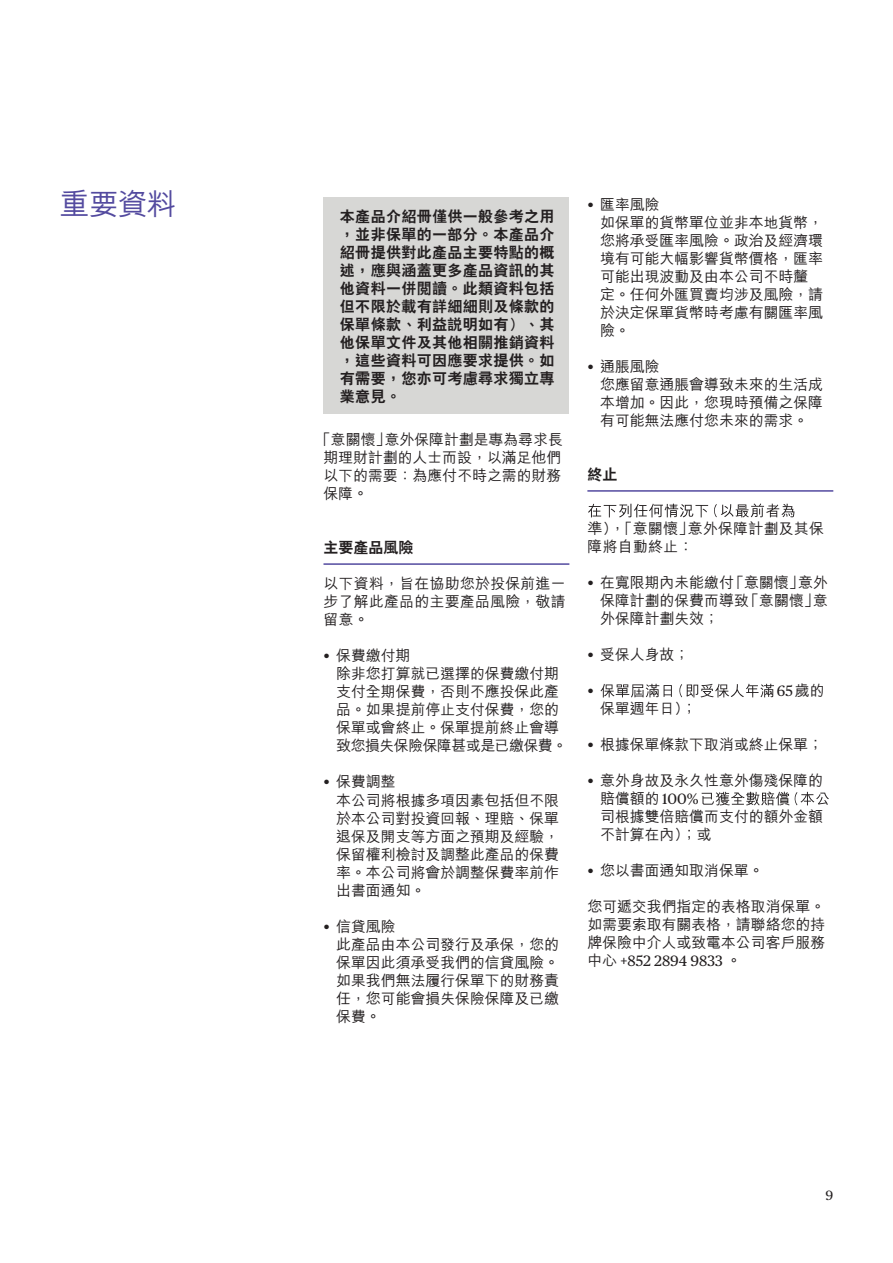
<style>
.page{position:relative;width:893px;height:1263px;background:#fff}
.page>*{position:absolute;margin:0;border:0;box-sizing:border-box;transform-origin:0 0}
.t1{font:500 30px "M Hei HK";color:#534a9f}
.t2{font:500 15px/18px "M Hei HK";color:#231f20}
.t3{font:800 15px/18px "C Hei 2 HK";letter-spacing:.025em;color:#231f20;text-align:justify}
.t4{font:15px "Chubb Publico Text";color:#231f20}
.t5{font:13.5px "Chubb Publico Text";color:#231f20}
.s1{font-size:29.4px}
.s2{font-size:14.7px}
.s3{font-family:"Chubb Publico Text";font-weight:400}
.s4{font-family:"M Hei HK";font-weight:500}
.s5{font-family:"M Hei HK";font-weight:500;font-size:14.7px}
</style>
<div class="page">
<hr style="left:323px;top:563px;width:246px;height:2px;background:#534a9f">
<hr style="left:587px;top:490px;width:246px;height:2px;background:#534a9f">
<svg style="left:588px;top:503px;width:206px;height:14px"></svg>
<svg style="left:600px;top:684px;width:174px;height:13px"></svg>
<svg style="left:702px;top:791px;width:127px;height:14px"></svg>
<div style="left:323px;top:197px;width:246px;height:217px;background:#d7d7d5"></div>
<h1 class="t1" style="left:60px;top:183px;width:118px">重<span class="s1">要</span>資<span class="s1">料</span></h1>
<p class="t3" style="left:340px;top:208px;width:216px">本產品介紹冊僅供一般參考之用，並非保單的一部分。本產品介紹冊提供對此產品主要特點的概述，應與涵蓋更多產品資訊的其他資料一併閱讀。此類資料包括但不限於載有詳細細則及條款的保單條款、利益說明如有）、其他保單文件及其他相關推銷資料，這些資料可因應要求提供。如有需要，您亦可考慮尋求獨立專業意見。</p>
<p class="t2" style="left:323px;top:430px;width:241px;text-indent:-8px">「<span class="s2">意</span>關<span class="s2">懷</span>」<span class="s2">意</span>外<span class="s2">保</span>障<span class="s2">計</span>劃<span class="s2">是</span>專<span class="s2">為</span>尋<span class="s2">求</span>長期<span class="s2">理</span>財<span class="s2">計</span>劃<span class="s2">的</span>人<span class="s2">士</span>而<span class="s2">設</span>，<span class="s2">以</span>滿<span class="s2">足</span>他<span class="s2">們</span>以<span class="s2">下</span>的<span class="s2">需</span>要<span class="s2">：</span>為<span class="s2">應</span>付<span class="s2">不</span>時<span class="s2">之</span>需<span class="s2">的</span>財<span class="s2">務</span>保<span class="s2">障</span>。</p>
<p class="t3" style="left:323px;top:539px;width:91px">主要產品風險</p>
<p class="t2" style="left:323px;top:574px;width:244px;text-align:justify">以<span class="s2">下</span>資<span class="s2">料</span>，<span class="s2">旨</span>在<span class="s2">協</span>助<span class="s2">您</span>於<span class="s2">投</span>保<span class="s2">前</span>進<span class="s2">一</span>步<span class="s2">了</span>解<span class="s2">此</span>產<span class="s2">品</span>的<span class="s2">主</span>要<span class="s2">產</span>品<span class="s2">風</span>險<span class="s2">，</span>敬<span class="s2">請</span>留<span class="s2">意</span>。</p>
<p class="t2" style="left:336px;top:646px;width:232px;text-indent:-13px"><span class="s3">•</span> 保<span class="s2">費</span>繳<span class="s2">付</span>期<br>除<span class="s2">非</span>您<span class="s2">打</span>算<span class="s2">就</span>已<span class="s2">選</span>擇<span class="s2">的</span>保<span class="s2">費</span>繳<span class="s2">付</span>期支<span class="s2">付</span>全<span class="s2">期</span>保<span class="s2">費</span>，<span class="s2">否</span>則<span class="s2">不</span>應<span class="s2">投</span>保<span class="s2">此</span>產品<span class="s2">。</span>如<span class="s2">果</span>提<span class="s2">前</span>停<span class="s2">止</span>支<span class="s2">付</span>保<span class="s2">費</span>，<span class="s2">您</span>的保<span class="s2">單</span>或<span class="s2">會</span>終<span class="s2">止</span>。<span class="s2">保</span>單<span class="s2">提</span>前<span class="s2">終</span>止<span class="s2">會</span>導致<span class="s2">您</span>損<span class="s2">失</span>保<span class="s2">險</span>保<span class="s2">障</span>甚<span class="s2">或</span>是<span class="s2">已</span>繳<span class="s2">保</span>費<span class="s2">。</span></p>
<p class="t2" style="left:336px;top:772px;width:224px;text-indent:-13px"><span class="s3">•</span> 保<span class="s2">費</span>調<span class="s2">整<br></span>本<span class="s2">公</span>司<span class="s2">將</span>根<span class="s2">據</span>多<span class="s2">項</span>因<span class="s2">素</span>包<span class="s2">括</span>但<span class="s2">不</span>限於<span class="s2">本</span>公<span class="s2">司</span>對<span class="s2">投</span>資<span class="s2">回</span>報<span class="s2">、</span>理<span class="s2">賠</span>、<span class="s2">保</span>單退<span class="s2">保</span>及<span class="s2">開</span>支<span class="s2">等</span>方<span class="s2">面</span>之<span class="s2">預</span>期<span class="s2">及</span>經<span class="s2">驗</span>，保<span class="s2">留</span>權<span class="s2">利</span>檢<span class="s2">討</span>及<span class="s2">調</span>整<span class="s2">此</span>產<span class="s2">品</span>的<span class="s2">保</span>費率<span class="s2">。</span>本<span class="s2">公</span>司<span class="s2">將</span>會<span class="s2">於</span>調<span class="s2">整</span>保<span class="s2">費</span>率<span class="s2">前</span>作出<span class="s2">書</span>面<span class="s2">通</span>知<span class="s2">。</span></p>
<p class="t2" style="left:336px;top:916px;width:224px;text-indent:-13px"><span class="s3">•</span> 信<span class="s2">貸</span>風<span class="s2">險<br></span>此<span class="s2">產</span>品<span class="s2">由</span>本<span class="s2">公</span>司<span class="s2">發</span>行<span class="s2">及</span>承<span class="s2">保</span>，<span class="s2">您</span>的保<span class="s2">單</span>因<span class="s2">此</span>須<span class="s2">承</span>受<span class="s2">我</span>們<span class="s2">的</span>信<span class="s2">貸</span>風<span class="s2">險</span>。如<span class="s2">果</span>我<span class="s2">們</span>無<span class="s2">法</span>履<span class="s2">行</span>保<span class="s2">單</span>下<span class="s2">的</span>財<span class="s2">務</span>責任<span class="s2">，</span>您<span class="s2">可</span>能<span class="s2">會</span>損<span class="s2">失</span>保<span class="s2">險</span>保<span class="s2">障</span>及<span class="s2">已</span>繳保<span class="s2">費</span>。</p>
<p class="t2" style="left:600px;top:195px;width:224px;text-indent:-13px"><span class="s3">•</span> 匯<span class="s2">率</span>風<span class="s2">險<br></span>如<span class="s2">保</span>單<span class="s2">的</span>貨<span class="s2">幣</span>單<span class="s2">位</span>並<span class="s2">非</span>本<span class="s2">地</span>貨<span class="s2">幣</span>，您<span class="s2">將</span>承<span class="s2">受</span>匯<span class="s2">率</span>風<span class="s2">險</span>。<span class="s2">政</span>治<span class="s2">及</span>經<span class="s2">濟</span>環境<span class="s2">有</span>可<span class="s2">能</span>大<span class="s2">幅</span>影<span class="s2">響</span>貨<span class="s2">幣</span>價<span class="s2">格</span>，<span class="s2">匯</span>率可<span class="s2">能</span>出<span class="s2">現</span>波<span class="s2">動</span>及<span class="s2">由</span>本<span class="s2">公</span>司<span class="s2">不</span>時<span class="s2">釐</span>定<span class="s2">。</span>任<span class="s2">何</span>外<span class="s2">匯</span>買<span class="s2">賣</span>均<span class="s2">涉</span>及<span class="s2">風</span>險<span class="s2">，</span>請於<span class="s2">決</span>定<span class="s2">保</span>單<span class="s2">貨</span>幣<span class="s2">時</span>考<span class="s2">慮</span>有<span class="s2">關</span>匯<span class="s2">率</span>風險<span class="s2">。</span></p>
<p class="t2" style="left:600px;top:357px;width:224px;text-indent:-13px"><span class="s3">•</span> 通<span class="s2">脹</span>風<span class="s2">險<br></span>您<span class="s2">應</span>留<span class="s2">意</span>通<span class="s2">脹</span>會<span class="s2">導</span>致<span class="s2">未</span>來<span class="s2">的</span>生<span class="s2">活</span>成本<span class="s2">增</span>加<span class="s2">。</span>因<span class="s2">此</span>，<span class="s2">您</span>現<span class="s2">時</span>預<span class="s2">備</span>之<span class="s2">保</span>障有<span class="s2">可</span>能<span class="s2">無</span>法<span class="s2">應</span>付<span class="s2">您</span>未<span class="s2">來</span>的<span class="s2">需</span>求<span class="s2">。</span></p>
<p class="t3" style="left:587px;top:466px;width:31px">終止</p>
<p class="t2" style="left:587px;top:519px;width:238px">準<span class="s2">）</span>，<span class="s2">「</span>意<span class="s2">關</span>懷<span class="s2">」</span>意<span class="s2">外</span>保<span class="s2">障</span>計<span class="s2">劃</span>及<span class="s2">其</span>保障<span class="s2">將</span>自<span class="s2">動</span>終<span class="s2">止</span>：</p>
<p class="t2" style="left:600px;top:573px;width:229px;text-align:justify;text-indent:-13px"><span class="s3">•</span> 在<span class="s2">寬</span>限<span class="s2">期</span>內<span class="s2">未</span>能<span class="s2">繳</span>付<span class="s2">「</span>意<span class="s2">關</span>懷<span class="s2">」</span>意<span class="s2">外</span>保<span class="s2">障</span>計<span class="s2">劃</span>的<span class="s2">保</span>費<span class="s2">而</span>導<span class="s2">致</span>「<span class="s2">意</span>關<span class="s2">懷</span>」<span class="s2">意</span>外<span class="s2">保</span>障<span class="s2">計</span>劃<span class="s2">失</span>效<span class="s2">；</span></p>
<p class="t2" style="left:587px;top:645px;width:103px"><span class="s3">•</span> 受<span class="s2">保</span>人<span class="s2">身</span>故<span class="s2">；</span></p>
<p class="t4" style="left:587px;top:680px;width:8px">•</p>
<p class="t4" style="left:777px;top:680px;width:49px">65<span class="s4">歲</span><span class="s5">的</span></p>
<p class="t2" style="left:600px;top:699px;width:98px">保<span class="s2">單</span>週<span class="s2">年</span>日<span class="s2">）</span>；</p>
<p class="t2" style="left:587px;top:735px;width:237px"><span class="s3">•</span> 根<span class="s2">據</span>保<span class="s2">單</span>條<span class="s2">款</span>下<span class="s2">取</span>消<span class="s2">或</span>終<span class="s2">止</span>保<span class="s2">單</span>；</p>
<p class="t2" style="left:587px;top:771px;width:237px"><span class="s3">•</span> 意<span class="s2">外</span>身<span class="s2">故</span>及<span class="s2">永</span>久<span class="s2">性</span>意<span class="s2">外</span>傷<span class="s2">殘</span>保<span class="s2">障</span>的</p>
<p class="t4" style="left:600px;top:788px;width:100px"><span class="s4">賠</span><span class="s5">償</span><span class="s4">額</span><span class="s5">的</span> 100%</p>
<p class="t2" style="left:600px;top:807px;width:224px">司<span class="s2">根</span>據<span class="s2">雙</span>倍<span class="s2">賠</span>償<span class="s2">而</span>支<span class="s2">付</span>的<span class="s2">額</span>外<span class="s2">金</span>額不<span class="s2">計</span>算<span class="s2">在</span>內<span class="s2">）</span>；<span class="s2">或</span></p>
<p class="t2" style="left:587px;top:861px;width:178px"><span class="s3">•</span> 您<span class="s2">以</span>書<span class="s2">面</span>通<span class="s2">知</span>取<span class="s2">消</span>保<span class="s2">單</span>。</p>
<p class="t2" style="left:587px;top:897px;width:239px;text-align:justify">您<span class="s2">可</span>遞<span class="s2">交</span>我<span class="s2">們</span>指<span class="s2">定</span>的<span class="s2">表</span>格<span class="s2">取</span>消<span class="s2">保</span>單<span class="s2">。</span>如<span class="s2">需</span>要<span class="s2">索</span>取<span class="s2">有</span>關<span class="s2">表</span>格<span class="s2">，</span>請<span class="s2">聯</span>絡<span class="s2">您</span>的<span class="s2">持</span>牌<span class="s2">保</span>險<span class="s2">中</span>介<span class="s2">人</span>或<span class="s2">致</span>電<span class="s2">本</span>公<span class="s2">司</span>客<span class="s2">戶</span>服<span class="s2">務</span></p>
<p class="t4" style="left:587px;top:950px;width:155px"><span class="s4">中</span><span class="s5">心</span> +852 2894 9833 <span class="s4">。</span></p>
<p class="t5" style="left:826px;top:1185px;width:9px">9</p>
</div>
